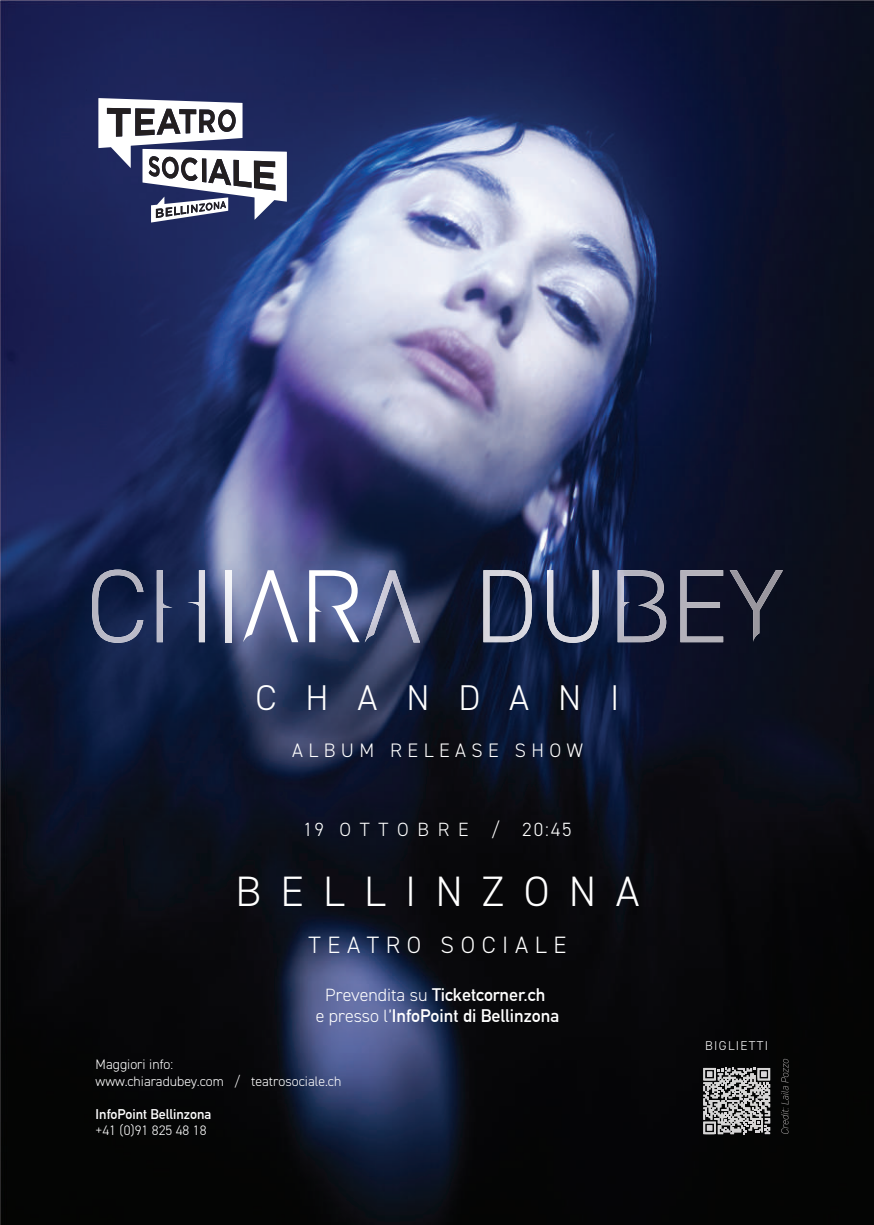
<style>
.page{position:relative;width:874px;height:1225px;background:#fff}
.page>*{position:absolute;margin:0;border:0;box-sizing:border-box;transform-origin:0 0}
.t1{font:300 42.6px "DIN2014";color:#fff}
.t2{font:300 35.8px "DIN2014";color:#fff}
.t3{font:300 23.6px "DIN2014";color:#fff}
.t4{font:300 19.6px "DIN2014";color:#fff}
.t5{font:300 19.2px "DIN2014";color:#fff}
.t6{font:700 17.8px/21.4px "DIN Alternate";color:#fff;text-align:center}
.t7{font:300 13.8px/16.6px "DIN2014";color:#fff}
.t8{font:700 13.8px "DIN Alternate";color:#fff}
.t9{font:300 12.8px "DIN2014";letter-spacing:.1em;color:#fff}
.s1{font-family:"DIN2014";font-weight:300}
</style>
<div class="page">
<img style="left:0;top:0;width:873px;height:1225px">
<img style="left:92px;top:569px;width:51px;height:74px">
<img style="left:187px;top:570px;width:18px;height:72px">
<img style="left:157px;top:570px;width:15px;height:72px">
<img style="left:225px;top:570px;width:6px;height:72px">
<svg style="left:243px;top:570px;width:55px;height:72px"></svg>
<svg style="left:309px;top:570px;width:50px;height:72px"></svg>
<img style="left:483px;top:570px;width:48px;height:72px">
<img style="left:547px;top:570px;width:51px;height:73px">
<img style="left:617px;top:570px;width:48px;height:72px">
<img style="left:680px;top:570px;width:42px;height:72px">
<img style="left:729px;top:570px;width:53px;height:72px">
<img style="left:364px;top:570px;width:56px;height:72px">
<img style="left:780px;top:1058px;width:8px;height:76px">
<svg style="left:703px;top:1068px;width:66px;height:66px;background:#8d8c8c"></svg>
<svg style="left:98px;top:98px;width:189px;height:124px"></svg>
<h2 class="t2" style="left:255px;top:676px;width:365px">C H A N D A N I</h2>
<h3 class="t4" style="left:292px;top:738px;width:292px">A L B U M R E L E A S E S H O W</h3>
<h3 class="t5" style="left:303px;top:818px;width:270px">19 O T T O B R E / 20:45</h3>
<h1 class="t1" style="left:235px;top:866px;width:405px">B E L L I N Z O N A</h1>
<h3 class="t3" style="left:308px;top:930px;width:259px">T E A T R O S O C I A L E</h3>
<p class="t6" style="left:315px;top:983px;width:245px"><span class="s1">Prevendita su</span> Ticketcorner.ch<br><span class="s1">e presso l’</span>InfoPoint di Bellinzona</p>
<p class="t7" style="left:96px;top:1056px;width:247px">Maggiori info:<br>www.chiaradubey.com / teatrosociale.ch</p>
<p class="t8" style="left:96px;top:1103px;width:117px">InfoPoint Bellinzona</p>
<p class="t7" style="left:96px;top:1122px;width:112px">+41 (0)91 825 48 18</p>
<p class="t9" style="left:705px;top:1038px;width:64px">BIGLIETTI</p>
</div>
